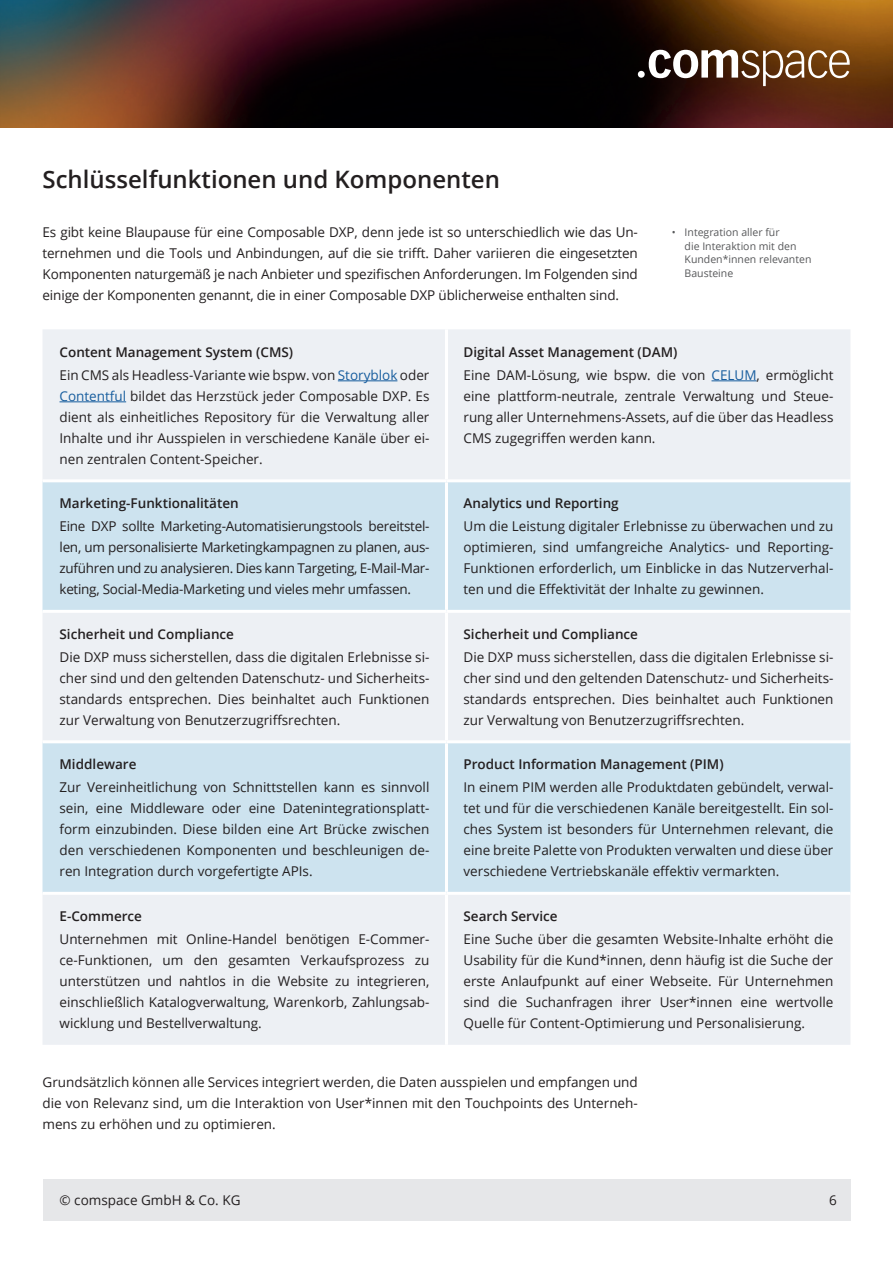
<style>
.page{position:relative;width:893px;height:1263px;background:#fff}
.page>*{position:absolute;margin:0;border:0;box-sizing:border-box;transform-origin:0 0}
.t1{font:600 24px "Open Sans";color:#231f20}
.t2{font:13.5px/21px "Open Sans";color:#231f20;text-align:justify}
.t3{font:600 13.5px "Open Sans";color:#231f20}
.t4{font:10.5px/13.5px "Open Sans";color:#57585a}
.s1{font-weight:600}
.s2{color:#175d9e}
</style>
<div class="page">
<div style="left:43px;top:1179px;width:807px;height:41px;background:#e6e7e9"></div>
<img style="left:0;top:0;width:893px;height:128px">
<svg style="left:649px;top:50px;width:201px;height:36px"></svg>
<div style="left:638px;top:71px;width:7px;height:7px;background:#fff;border-radius:50%"></div>
<div style="left:43px;top:329px;width:807px;height:716px;background:#edf0f4"></div>
<svg style="left:43px;top:482px;width:807px;height:410px;background:#d7e7f0"></svg>
<hr style="left:43px;top:479px;width:403px;height:3px;background:#fff">
<hr style="left:446px;top:479px;width:404px;height:3px;background:#fff">
<hr style="left:43px;top:610px;width:403px;height:3px;background:#fff">
<hr style="left:446px;top:610px;width:404px;height:3px;background:#fff">
<hr style="left:43px;top:740px;width:403px;height:3px;background:#fff">
<hr style="left:446px;top:740px;width:404px;height:3px;background:#fff">
<hr style="left:43px;top:892px;width:403px;height:3px;background:#fff">
<hr style="left:446px;top:892px;width:404px;height:3px;background:#fff">
<hr style="left:445px;top:329px;width:3px;height:150px;background:#fff">
<hr style="left:445px;top:482px;width:3px;height:128px;background:#fff">
<hr style="left:445px;top:613px;width:3px;height:127px;background:#fff">
<hr style="left:445px;top:743px;width:3px;height:149px;background:#fff">
<hr style="left:445px;top:895px;width:3px;height:150px;background:#fff">
<hr style="left:338px;top:380px;width:59px;height:1px;background:#175d9e">
<hr style="left:60px;top:401px;width:66px;height:1px;background:#175d9e">
<hr style="left:711px;top:380px;width:46px;height:1px;background:#175d9e">
<h1 class="t1" style="left:43px;top:163px;width:459px">Schlüsselfunktionen und Komponenten</h1>
<p class="t2" style="left:43px;top:221px;width:597px">Es gibt keine Blaupause für eine Composable DXP, denn jede ist so unterschiedlich wie das Un&shy;ternehmen und die Tools und Anbindungen, auf die sie trifft. Daher variieren die eingesetzten Komponenten naturgemäß je nach Anbieter und spezifischen Anforderungen. Im Folgenden sind einige der Komponenten genannt, die in einer Composable DXP üblicherweise enthalten sind.</p>
<p class="t4" style="left:685px;top:225px;width:128px;text-indent:-13px">• Integration aller für<br>die Interaktion mit den<br>Kunden*innen relevanten<br>Bausteine</p>
<p class="t2" style="left:60px;top:340px;width:371px;line-height:23.1px"><span class="s1">Content Management System (CMS)<br></span>Ein CMS als Headless-Variante wie bspw. von <span class="s2">Storyblok</span> oder</p>
<p class="t2" style="left:60px;top:385px;width:371px"><span class="s2">Contentful</span> bildet das Herzstück jeder Composable DXP. Es dient als einheitliches Repository für die Verwaltung aller Inhalte und ihr Ausspielen in verschiedene Kanäle über ei&shy;nen zentralen Content-Speicher.</p>
<p class="t3" style="left:60px;top:494px;width:181px">Marketing-Funktionalitäten</p>
<p class="t2" style="left:60px;top:516px;width:371px">Eine DXP sollte Marketing-Automatisierungstools bereitstel&shy;len, um personalisierte Marketingkampagnen zu planen, aus&shy;zuführen und zu analysieren. Dies kann Targeting, E-Mail-Mar&shy;keting, Social-Media-Marketing und vieles mehr umfassen.</p>
<p class="t3" style="left:60px;top:624px;width:176px">Sicherheit und Compliance</p>
<p class="t2" style="left:60px;top:646px;width:371px">Die DXP muss sicherstellen, dass die digitalen Erlebnisse si&shy;cher sind und den geltenden Datenschutz- und Sicherheits&shy;standards entsprechen. Dies beinhaltet auch Funktionen zur Verwaltung von Benutzerzugriffsrechten.</p>
<p class="t3" style="left:60px;top:755px;width:79px">Middleware</p>
<p class="t2" style="left:60px;top:777px;width:371px">Zur Vereinheitlichung von Schnittstellen kann es sinnvoll sein, eine Middleware oder eine Datenintegrationsplatt&shy;form einzubinden. Diese bilden eine Art Brücke zwischen den verschiedenen Komponenten und beschleunigen de&shy;ren Integration durch vorgefertigte APIs.</p>
<p class="t3" style="left:60px;top:907px;width:84px">E-Commerce</p>
<p class="t2" style="left:60px;top:928px;width:371px">Unternehmen mit Online-Handel benötigen E-Commer&shy;ce-Funktionen, um den gesamten Verkaufsprozess zu unterstützen und nahtlos in die Website zu integrieren, einschließlich Katalogverwaltung, Warenkorb, Zahlungsab&shy;wicklung und Bestellverwaltung.</p>
<p class="t2" style="left:463px;top:340px;width:371px;line-height:23.1px"><span class="s1">Digital Asset Management (DAM)<br></span>Eine DAM-Lösung, wie bspw. die von <span class="s2">CELUM</span>, ermöglicht</p>
<p class="t2" style="left:463px;top:385px;width:371px">eine plattform-neutrale, zentrale Verwaltung und Steue&shy;rung aller Unternehmens-Assets, auf die über das Headless CMS zugegriffen werden kann.</p>
<p class="t3" style="left:463px;top:494px;width:157px">Analytics und Reporting</p>
<p class="t2" style="left:463px;top:516px;width:371px">Um die Leistung digitaler Erlebnisse zu überwachen und zu optimieren, sind umfangreiche Analytics- und Reporting-Funktionen erforderlich, um Einblicke in das Nutzerverhal&shy;ten und die Effektivität der Inhalte zu gewinnen.</p>
<p class="t3" style="left:463px;top:625px;width:176px">Sicherheit und Compliance</p>
<p class="t2" style="left:463px;top:646px;width:371px">Die DXP muss sicherstellen, dass die digitalen Erlebnisse si&shy;cher sind und den geltenden Datenschutz- und Sicherheits&shy;standards entsprechen. Dies beinhaltet auch Funktionen zur Verwaltung von Benutzerzugriffsrechten.</p>
<p class="t3" style="left:463px;top:755px;width:262px">Product Information Management (PIM)</p>
<p class="t2" style="left:463px;top:777px;width:371px">In einem PIM werden alle Produktdaten gebündelt, verwal&shy;tet und für die verschiedenen Kanäle bereitgestellt. Ein sol&shy;ches System ist besonders für Unternehmen relevant, die eine breite Palette von Produkten verwalten und diese über verschiedene Vertriebskanäle effektiv vermarkten.</p>
<p class="t3" style="left:463px;top:907px;width:96px">Search Service</p>
<p class="t2" style="left:463px;top:928px;width:371px">Eine Suche über die gesamten Website-Inhalte erhöht die Usability für die Kund*innen, denn häufig ist die Suche der erste Anlaufpunkt auf einer Webseite. Für Unternehmen sind die Suchanfragen ihrer User*innen eine wertvolle Quelle für Content-Optimierung und Personalisierung.</p>
<p class="t2" style="left:43px;top:1071px;width:597px">Grundsätzlich können alle Services integriert werden, die Daten ausspielen und empfangen und die von Relevanz sind, um die Interaktion von User*innen mit den Touchpoints des Unterneh&shy;mens zu erhöhen und zu optimieren.</p>
<p class="t2" style="left:60px;top:1189px;width:182px">© comspace GmbH &amp; Co. KG</p>
<p class="t2" style="left:829px;top:1189px;width:9px">6</p>
</div>
